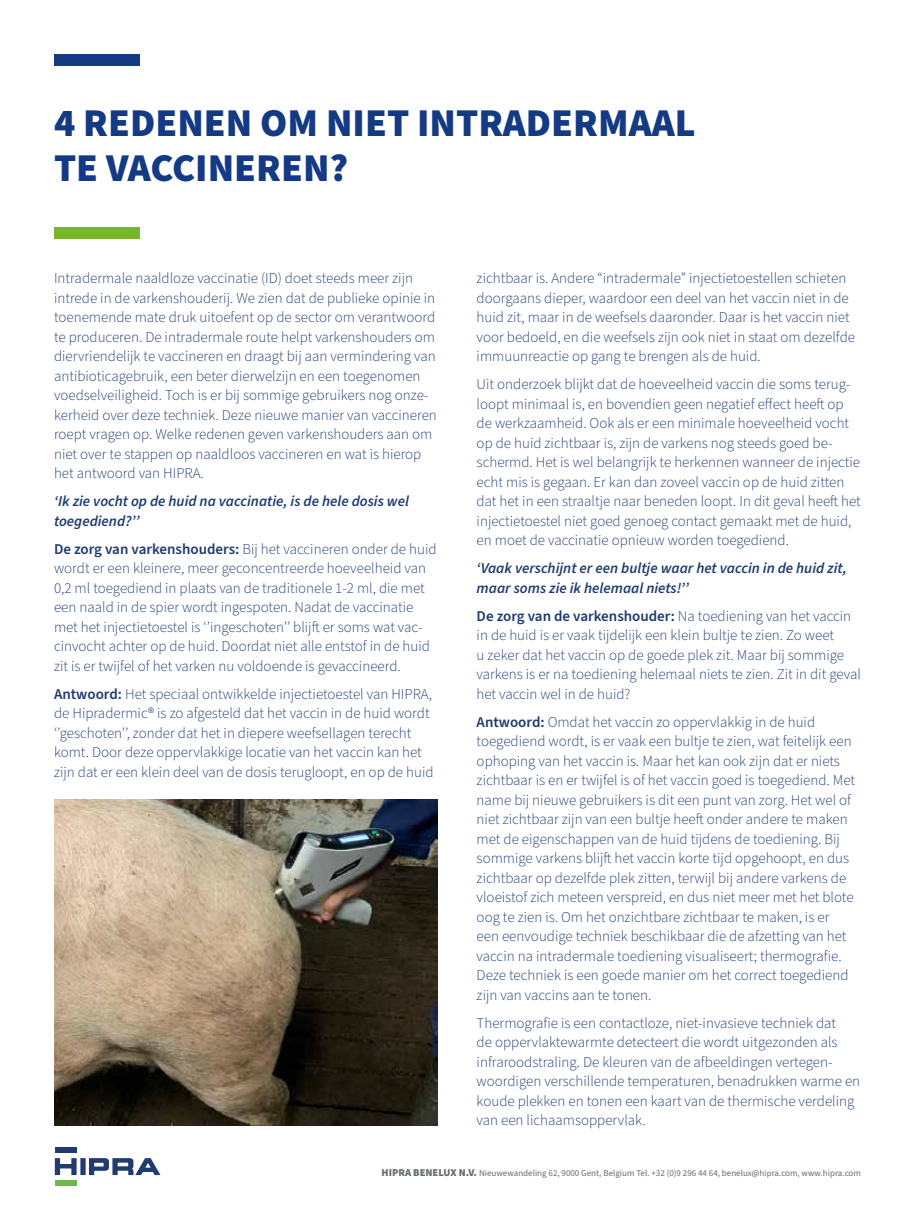
<style>
.page{position:relative;width:915px;height:1212px;background:#fff}
.page>*{position:absolute;margin:0;border:0;box-sizing:border-box;transform-origin:0 0}
.t1{font:900 39.45px/44.8px "Source Sans Pro";color:#143a84}
.t2{font:300 15px/19.5px "Source Sans Pro";color:#1f3b71}
.t3{font:italic 600 15px/19.5px "Source Sans Pro";color:#1f3b71}
.t4{font:9px "Source Sans Pro";color:#676c6e}
.s1{font-weight:600}
.s2{font-weight:900;font-size:10.5px}
</style>
<div class="page">
<svg style="left:89px;top:1158px;width:71px;height:17px"></svg>
<svg style="left:55px;top:1158px;width:22px;height:17px"></svg>
<div style="left:80px;top:1158px;width:6px;height:17px;background:#1f3b71"></div>
<div style="left:55px;top:1147px;width:22px;height:6px;background:#1f3b71"></div>
<div style="left:55px;top:1180px;width:22px;height:5px;background:#6fb74d"></div>
<div style="left:54px;top:54px;width:85px;height:11px;background:#143a84"></div>
<div style="left:54px;top:227px;width:85px;height:12px;background:#76b82a"></div>
<img style="left:54px;top:800px;width:383px;height:326px">
<h1 class="t1" style="left:54px;top:102px;width:643px">4 REDENEN OM NIET INTRADERMAAL<br>TE VACCINEREN?</h1>
<p class="t2" style="left:54px;top:269px;width:384px">Intradermale naaldloze vaccinatie (ID) doet steeds meer zijn intrede in de varkenshouderij. We zien dat de publieke opinie in toenemende mate druk uitoefent op de sector om verantwoord te produceren. De intradermale route helpt varkenshouders om diervriendelijk te vaccineren en draagt bij aan vermindering van antibioticagebruik, een beter dierwelzijn en een toegenomen voedselveiligheid. Toch is er bij sommige gebruikers nog onze&shy;kerheid over deze techniek. Deze nieuwe manier van vaccineren roept vragen op. Welke redenen geven varkenshouders aan om niet over te stappen op naaldloos vaccineren en wat is hierop het antwoord van HIPRA.</p>
<p class="t3" style="left:54px;top:492px;width:356px">‘Ik zie vocht op de huid na vaccinatie, is de hele dosis wel toegediend?’’</p>
<p class="t2" style="left:54px;top:539px;width:384px"><span class="s1">De zorg van varkenshouders:</span> Bij het vaccineren onder de huid wordt er een kleinere, meer geconcentreerde hoeveelheid van 0,2 ml toegediend in plaats van de traditionele 1-2 ml, die met een naald in de spier wordt ingespoten. Nadat de vaccinatie met het injectietoestel is ‘’ingeschoten’’ blijft er soms wat vac&shy;cinvocht achter op de huid. Doordat niet alle entstof in de huid zit is er twijfel of het varken nu voldoende is gevaccineerd.</p>
<p class="t2" style="left:54px;top:684px;width:381px"><span class="s1">Antwoord:</span> Het speciaal ontwikkelde injectietoestel van HIPRA, de Hipradermic® is zo afgesteld dat het vaccin in de huid wordt ‘’geschoten’’, zonder dat het in diepere weefsellagen terecht komt. Door deze oppervlakkige locatie van het vaccin kan het zijn dat er een klein deel van de dosis terugloopt, en op de huid</p>
<p class="t2" style="left:476px;top:269px;width:380px">zichtbaar is. Andere “intradermale” injectietoestellen schieten doorgaans dieper, waardoor een deel van het vaccin niet in de huid zit, maar in de weefsels daaronder. Daar is het vaccin niet voor bedoeld, en die weefsels zijn ook niet in staat om dezelfde immuunreactie op gang te brengen als de huid.</p>
<p class="t2" style="left:476px;top:375px;width:385px">Uit onderzoek blijkt dat de hoeveelheid vaccin die soms terug&shy;loopt minimaal is, en bovendien geen negatief effect heeft op de werkzaamheid. Ook als er een minimale hoeveelheid vocht op de huid zichtbaar is, zijn de varkens nog steeds goed be&shy;schermd. Het is wel belangrijk te herkennen wanneer de injectie echt mis is gegaan. Er kan dan zoveel vaccin op de huid zitten dat het in een straaltje naar beneden loopt. In dit geval heeft het injectietoestel niet goed genoeg contact gemaakt met de huid, en moet de vaccinatie opnieuw worden toegediend.</p>
<p class="t3" style="left:476px;top:559px;width:371px">‘Vaak verschijnt er een bultje waar het vaccin in de huid zit, maar soms zie ik helemaal niets!’’</p>
<p class="t2" style="left:476px;top:606px;width:385px"><span class="s1">De zorg van de varkenshouder:</span> Na toediening van het vaccin in de huid is er vaak tijdelijk een klein bultje te zien. Zo weet<br>u zeker dat het vaccin op de goede plek zit. Maar bij sommige varkens is er na toediening helemaal niets te zien. Zit in dit geval het vaccin wel in de huid?</p>
<p class="t2" style="left:476px;top:713px;width:380px"><span class="s1">Antwoord:</span> Omdat het vaccin zo oppervlakkig in de huid toegediend wordt, is er vaak een bultje te zien, wat feitelijk een ophoping van het vaccin is. Maar het kan ook zijn dat er niets zichtbaar is en er twijfel is of het vaccin goed is toegediend. Met name bij nieuwe gebruikers is dit een punt van zorg. Het wel of niet zichtbaar zijn van een bultje heeft onder andere te maken met de eigenschappen van de huid tijdens de toediening. Bij sommige varkens blijft het vaccin korte tijd opgehoopt, en dus zichtbaar op dezelfde plek zitten, terwijl bij andere varkens de vloeistof zich meteen verspreid, en dus niet meer met het blote oog te zien is. Om het onzichtbare zichtbaar te maken, is er een eenvoudige techniek beschikbaar die de afzetting van het vaccin na intradermale toediening visualiseert; thermografie.<br>Deze techniek is een goede manier om het correct toegediend zijn van vaccins aan te tonen.</p>
<p class="t2" style="left:476px;top:1014px;width:385px">Thermografie is een contactloze, niet-invasieve techniek dat<br>de oppervlaktewarmte detecteert die wordt uitgezonden als infraroodstraling. De kleuren van de afbeeldingen vertegen&shy;woordigen verschillende temperaturen, benadrukken warme en koude plekken en tonen een kaart van de thermische verdeling van een lichaamsoppervlak.</p>
<p class="t4" style="left:381px;top:1167px;width:480px"><span class="s2">HIPRA BENELUX N.V.</span> Nieuwewandeling 62, 9000 Gent, Belgium Tel. +32 (0)9 296 44 64, benelux@hipra.com, www.hipra.com</p>
</div>
